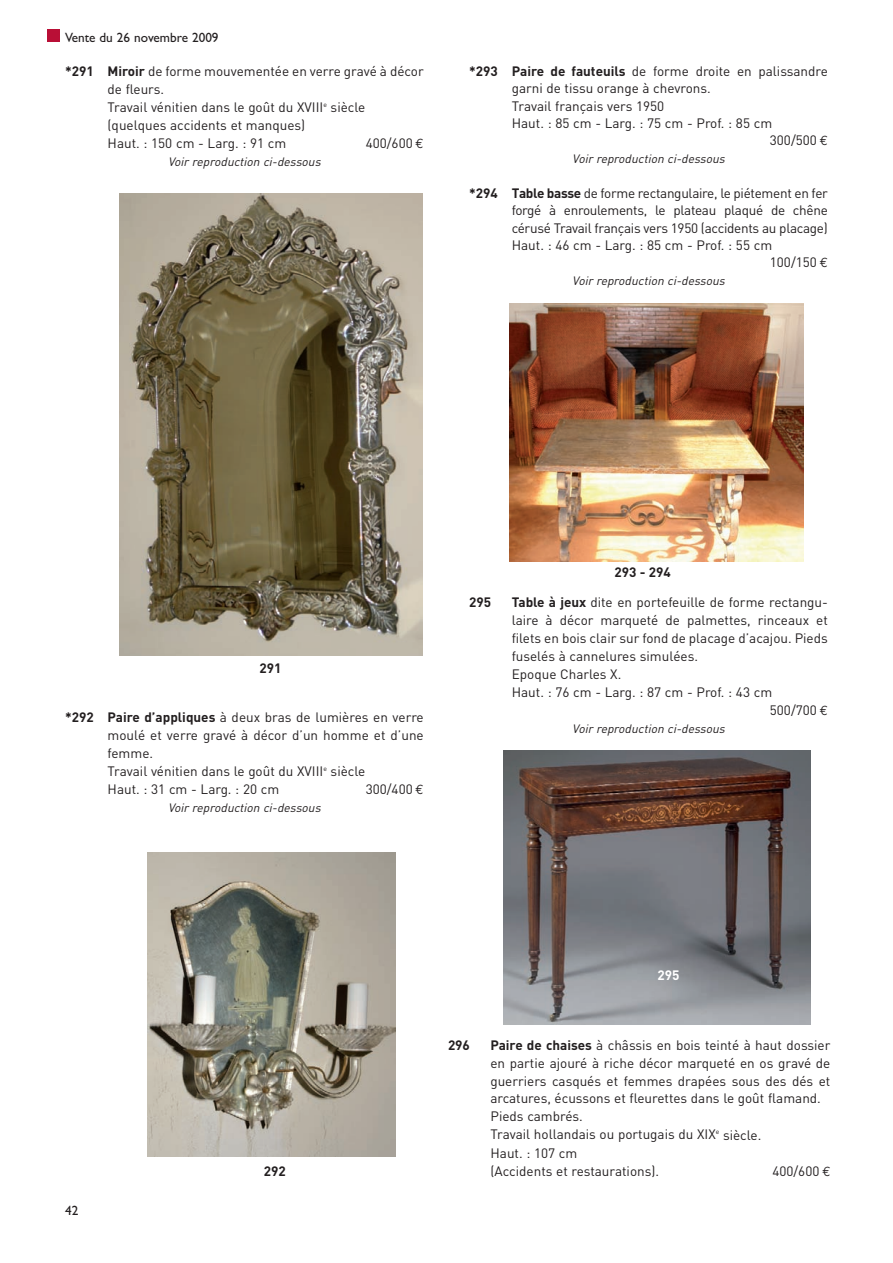
<style>
.page{position:relative;width:893px;height:1263px;background:#fff}
.page>*{position:absolute;margin:0;border:0;box-sizing:border-box;transform-origin:0 0}
.t1{font:13.5px/18px "DIN";color:#231f20}
.t2{font:13.5px "DIN";letter-spacing:-.02em;color:#231f20}
.t3{font:13.5px "Gill Sans";color:#231f20}
.t4{font:700 13.5px "DIN";color:#231f20}
.t5{font:700 13.5px "DIN";color:#fff}
.t6{font:italic 12px "DIN";letter-spacing:-.04em;color:#231f20}
.s1{font-weight:700}
.s2{font-family:"Euro Mono"}
</style>
<div class="page">
<div style="left:47px;top:29px;width:13px;height:13px;background:#b90f36"></div>
<img style="left:119px;top:193px;width:303px;height:462px">
<img style="left:148px;top:852px;width:247px;height:305px">
<img style="left:509px;top:303px;width:294px;height:258px">
<img style="left:503px;top:750px;width:307px;height:275px">
<p class="t3" style="left:65px;top:33px;width:155px">Vente du 26 novembre 2009</p>
<p class="t1" style="left:107px;top:64px;width:318px;text-indent:-42px"><span class="s1">*291 Miroir</span> de forme mouvementée en verre gravé à décor de fleurs.<br>Travail vénitien dans le goût du XVIII<sup>e</sup> siècle (quelques accidents et manques)<br>Haut. : 150 cm - Larg. : 91 cm</p>
<p class="t1" style="left:365px;top:136px;width:59px">400/600 <span class="s2">€</span></p>
<p class="t6" style="left:168px;top:157px;width:156px">Voir reproduction ci-dessous</p>
<p class="t1" style="left:469px;top:64px;width:360px"><span class="s1">*293 Paire de fauteuils</span> de forme droite en palissandre</p>
<p class="t1" style="left:511px;top:81px;width:201px">garni de tissu orange à chevrons.</p>
<p class="t1" style="left:512px;top:98px;width:154px">Travail français vers 1950</p>
<p class="t1" style="left:512px;top:116px;width:262px">Haut. : 85 cm - Larg. : 75 cm - Prof. : 85 cm</p>
<p class="t1" style="left:769px;top:133px;width:60px">300/500 <span class="s2">€</span></p>
<p class="t6" style="left:572px;top:155px;width:156px">Voir reproduction ci-dessous</p>
<p class="t2" style="left:469px;top:188px;width:360px"><span class="s1">*294 Table basse</span> de forme rectangulaire, le piétement en fer</p>
<p class="t2" style="left:511px;top:206px;width:318px">forgé à enroulements, le plateau plaqué de chêne</p>
<p class="t2" style="left:511px;top:223px;width:318px">cérusé Travail français vers 1950 (accidents au placage)</p>
<p class="t1" style="left:512px;top:238px;width:262px">Haut. : 46 cm - Larg. : 85 cm - Prof. : 55 cm</p>
<p class="t1" style="left:769px;top:255px;width:60px">100/150 <span class="s2">€</span></p>
<p class="t6" style="left:572px;top:277px;width:156px">Voir reproduction ci-dessous</p>
<p class="t4" style="left:259px;top:663px;width:23px">291</p>
<p class="t1" style="left:107px;top:709px;width:318px;text-indent:-42px"><span class="s1">*292 Paire d’appliques</span> à deux bras de lumières en verre moulé et verre gravé à décor d’un homme et d’une femme.<br>Travail vénitien dans le goût du XVIII<sup>e</sup> siècle<br>Haut. : 31 cm - Larg. : 20 cm</p>
<p class="t1" style="left:365px;top:781px;width:59px">300/400 <span class="s2">€</span></p>
<p class="t6" style="left:168px;top:803px;width:156px">Voir reproduction ci-dessous</p>
<p class="t4" style="left:614px;top:567px;width:58px">293 - 294</p>
<p class="t4" style="left:469px;top:598px;width:23px">295</p>
<p class="t1" style="left:511px;top:595px;width:318px"><span class="s1">Table à jeux</span> dite en portefeuille de forme rectangu-</p>
<p class="t1" style="left:511px;top:613px;width:318px">laire à décor marqueté de palmettes, rinceaux et</p>
<p class="t1" style="left:511px;top:631px;width:318px">filets en bois clair sur fond de placage d’acajou. Pieds</p>
<p class="t1" style="left:511px;top:649px;width:188px">fuselés à cannelures simulées.</p>
<p class="t1" style="left:512px;top:667px;width:111px">Epoque Charles X.</p>
<p class="t1" style="left:512px;top:685px;width:262px">Haut. : 76 cm - Larg. : 87 cm - Prof. : 43 cm</p>
<p class="t1" style="left:769px;top:703px;width:60px">500/700 <span class="s2">€</span></p>
<p class="t6" style="left:572px;top:725px;width:156px">Voir reproduction ci-dessous</p>
<p class="t3" style="left:65px;top:1206px;width:15px">42</p>
<p class="t4" style="left:264px;top:1167px;width:23px">292</p>
<p class="t5" style="left:657px;top:971px;width:23px">295</p>
<p class="t4" style="left:448px;top:1040px;width:23px">296</p>
<p class="t1" style="left:490px;top:1037px;width:341px"><span class="s1">Paire de chaises</span> à châssis en bois teinté à haut dossier en partie ajouré à riche décor marqueté en os gravé de guerriers casqués et femmes drapées sous des dés et arcatures, écussons et fleurettes dans le goût flamand.<br>Pieds cambrés.<br>Travail hollandais ou portugais du XIX<sup>e</sup> siècle.<br>Haut. : 107 cm<br>(Accidents et restaurations).</p>
<p class="t1" style="left:772px;top:1163px;width:60px">400/600 <span class="s2">€</span></p>
</div>
